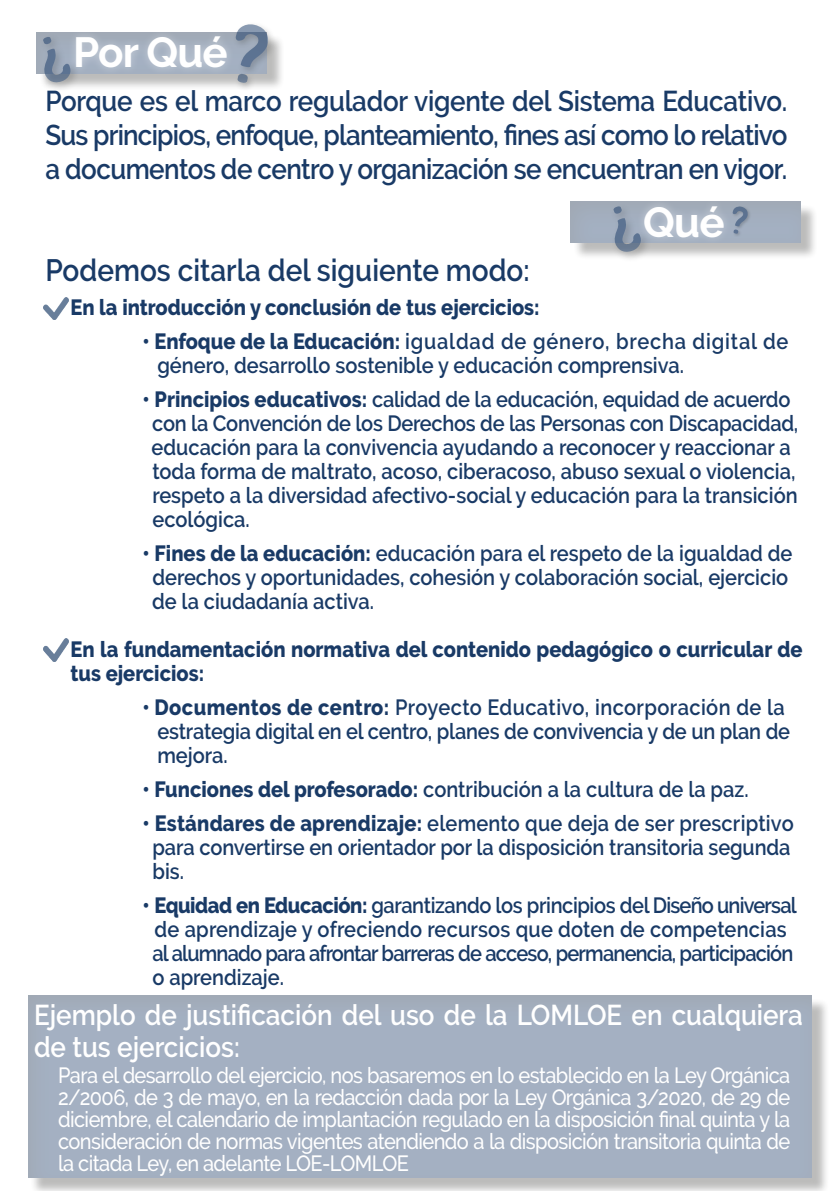
<style>
.page{position:relative;width:840px;height:1191px;background:#fff}
.page>*{position:absolute;margin:0;border:0;box-sizing:border-box;transform-origin:0 0}
.t1{font:700 42px "Raleway";letter-spacing:-.02em;color:#fff}
.t2{font:600 30.8px "Raleway";color:#193a66;scale:.91 1}
.t3{font:600 28.6px/34px "Raleway";letter-spacing:-.02em;color:#193a66;text-align:justify;scale:.91 1}
.t4{font:600 28.6px/32px "Raleway";color:#fff;scale:.91 1}
.t5{font:600 22px/24px "Raleway";color:#193a66;scale:.91 1}
.t6{font:500 22px/22px "Raleway";letter-spacing:-.03em;color:#fff;text-align:justify;scale:.91 1}
.t7{font:800 22px/24px "Raleway";color:#193a66;scale:.91 1}
.t8{font:600 22px "Raleway";letter-spacing:-.04em;color:#193a66;scale:.91 1}
.t9{font:600 22px "Raleway";letter-spacing:-.02em;color:#193a66;scale:.91 1}
.t10{font:600 22px "Raleway";letter-spacing:.02em;color:#193a66;scale:.91 1}
.t11{font:600 22px "Raleway";letter-spacing:.04em;color:#193a66;scale:.91 1}
.s1{font-weight:800}
</style>
<div class="page">
<div style="left:572px;top:204px;width:246px;height:56px;background:#1d1d1b;opacity:.75"></div>
<div style="left:569px;top:199px;width:232px;height:44px;background:#a3aebf"></div>
<div style="left:635px;top:198px;width:96px;height:48px;background:#fff;opacity:.4"></div>
<div style="left:609px;top:202px;width:42px;height:60px;background:#1d1d1b;opacity:.41"></div>
<svg style="left:613px;top:206px;width:28px;height:47px"></svg>
<div style="left:730px;top:206px;width:21px;height:31px;background:#1d1d1b;opacity:.41"></div>
<svg style="left:732px;top:206px;width:15px;height:28px"></svg>
<div style="left:39px;top:35px;width:246px;height:56px;background:#1d1d1b;opacity:.75"></div>
<div style="left:36px;top:30px;width:232px;height:43px;background:#1d1d1b;opacity:.4"></div>
<div style="left:67px;top:28px;width:168px;height:48px;background:#fff;opacity:.4"></div>
<div style="left:40px;top:33px;width:41px;height:60px;background:#1d1d1b;opacity:.41"></div>
<svg style="left:43px;top:37px;width:28px;height:46px"></svg>
<div style="left:232px;top:21px;width:44px;height:71px;background:#1d1d1b;opacity:.41"></div>
<svg style="left:235px;top:24px;width:33px;height:43px"></svg>
<svg style="left:237px;top:74px;width:11px;height:9px"></svg>
<img style="left:43px;top:297px;width:25px;height:23px">
<img style="left:43px;top:638px;width:25px;height:23px">
<div style="left:30px;top:998px;width:798px;height:193px;background:#1d1d1b;opacity:.75"></div>
<div style="left:28px;top:993px;width:784px;height:185px;background:#a4b0c2"></div>
<h1 class="t1" style="left:73px;top:29px;width:156px">Por Qué</h1>
<p class="t3" style="left:45px;top:84px;width:816px">Porque es el marco regulador vigente del Sistema Educativo.<br>Sus principios, enfoque, planteamiento, fines así como lo relativo a documentos de centro y organización se encuentran en vigor.</p>
<p class="t1" style="left:643px;top:198px;width:83px">Qué</p>
<p class="t2" style="left:45px;top:253px;width:533px">Podemos citarla del siguiente modo:</p>
<p class="t7" style="left:70px;top:296px;width:517px">En la introducción y conclusión de tus ejercicios:</p>
<p class="t11" style="left:142px;top:329px;width:711px"><span class="s1">• Enfoque de la Educación:</span> igualdad de género, brecha digital de</p>
<p class="t5" style="left:157px;top:353px;width:580px">género, desarrollo sostenible y educación comprensiva.</p>
<p class="t5" style="left:151px;top:387px;width:711px;text-indent:-9px"><span class="s1">• Principios educativos:</span> calidad de la educación, equidad de acuerdo con la Convención de los Derechos de las Personas con Discapacidad, educación para la convivencia ayudando a reconocer y reaccionar a toda forma de maltrato, acoso, ciberacoso, abuso sexual o violencia, respeto a la diversidad afectivo-social y educación para la transición ecológica.</p>
<p class="t5" style="left:142px;top:541px;width:715px;text-align:center"><span class="s1">• Fines de la educación:</span> educación para el respeto de la igualdad de derechos y oportunidades, cohesión y colaboración social, ejercicio</p>
<p class="t5" style="left:152px;top:589px;width:245px">de la ciudadanía activa.</p>
<p class="t7" style="left:70px;top:638px;width:805px">En la fundamentación normativa del contenido pedagógico o curricular de tus ejercicios:</p>
<p class="t10" style="left:142px;top:695px;width:707px"><span class="s1">• Documentos de centro:</span> Proyecto Educativo, incorporación de la</p>
<p class="t5" style="left:157px;top:719px;width:696px">estrategia digital en el centro, planes de convivencia y de un plan de</p>
<p class="t5" style="left:157px;top:743px;width:79px">mejora.</p>
<p class="t5" style="left:142px;top:777px;width:667px"><span class="s1">• Funciones del profesorado:</span> contribución a la cultura de la paz.</p>
<p class="t5" style="left:142px;top:811px;width:716px"><span class="s1">• Estándares de aprendizaje:</span> elemento que deja de ser prescriptivo</p>
<p class="t5" style="left:152px;top:835px;width:702px">para convertirse en orientador por la disposición transitoria segunda bis.</p>
<p class="t9" style="left:142px;top:893px;width:720px"><span class="s1">• Equidad en Educación:</span> garantizando los principios del Diseño universal</p>
<p class="t5" style="left:154px;top:917px;width:695px">de aprendizaje y ofreciendo recursos que doten de competencias</p>
<p class="t8" style="left:152px;top:941px;width:705px">al alumnado para afrontar barreras de acceso, permanencia, participación</p>
<p class="t5" style="left:152px;top:965px;width:146px">o aprendizaje.</p>
<p class="t4" style="left:34px;top:998px;width:845px">Ejemplo de justificación del uso de la LOMLOE en cualquiera de tus ejercicios:</p>
<p class="t6" style="left:58px;top:1064px;width:805px">Para el desarrollo del ejercicio, nos basaremos en lo establecido en la Ley Orgánica 2/2006, de 3 de mayo, en la redacción dada por la Ley Orgánica 3/2020, de 29 de diciembre, el calendario de implantación regulado en la disposición final quinta y la consideración de normas vigentes atendiendo a la disposición transitoria quinta de la citada Ley, en adelante LOE-LOMLOE</p>
</div>
